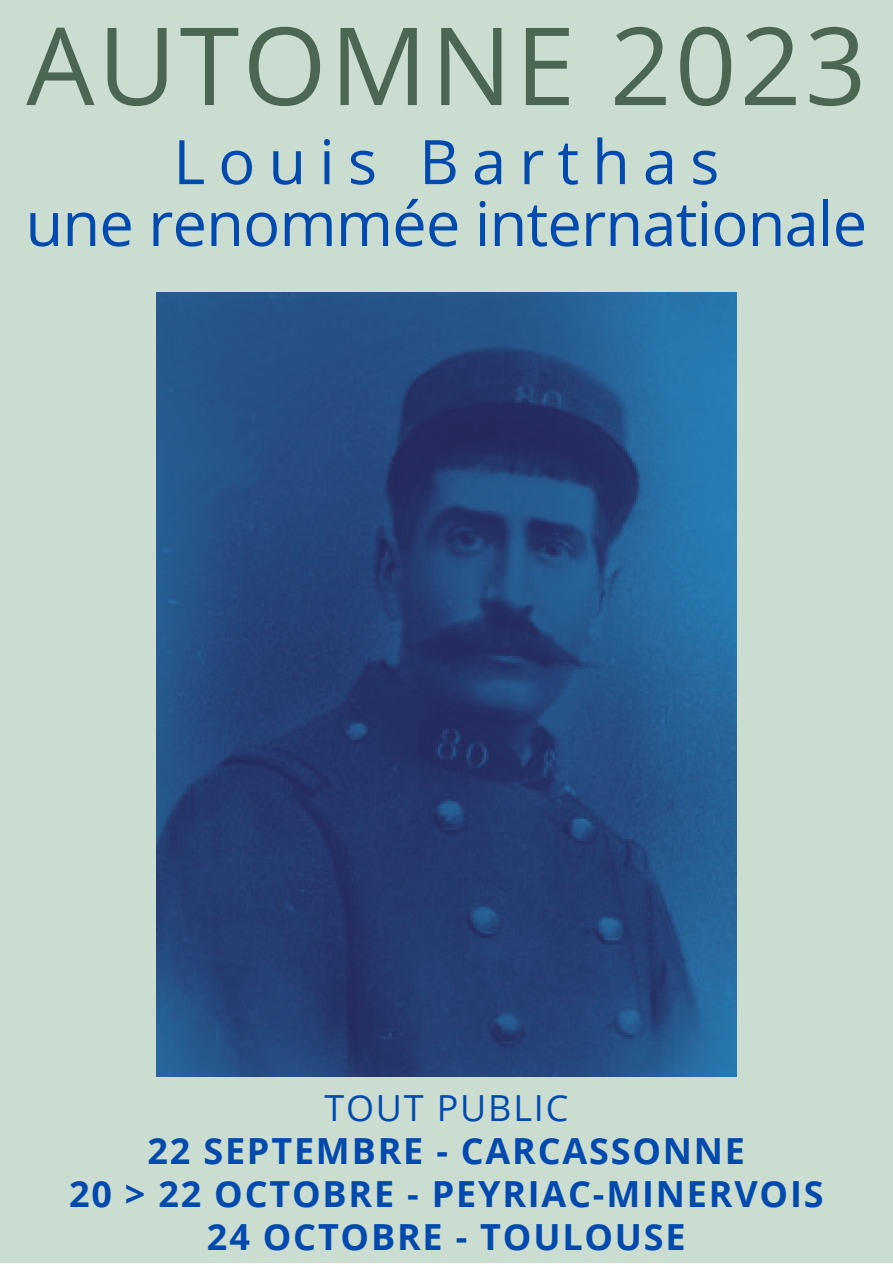
<style>
.page{position:relative;width:893px;height:1264px;background:#fff}
.page>*{position:absolute;margin:0;border:0;box-sizing:border-box;transform-origin:0 0}
.t1{font:107.85px "Open Sans";letter-spacing:.03em;color:#4c6654}
.t2{font:61.5px "Open Sans";letter-spacing:-.01em;color:#004aad}
.t3{font:61.5px "Open Sans";letter-spacing:.21em;color:#004aad}
.t4{font:700 36px "Open Sans";letter-spacing:.05em;color:#004aad}
.t5{font:36px "Open Sans";letter-spacing:.05em;color:#004aad}
</style>
<div class="page">
<div style="left:0;top:0;width:892px;height:1262px;background:#cbddd1"></div>
<img style="left:156px;top:293px;width:580px;height:783px">
<p class="t1" style="left:26px;top:-10px;width:841px">AUTOMNE 2023</p>
<p class="t3" style="left:173px;top:118px;width:547px">Louis Barthas</p>
<p class="t2" style="left:25px;top:180px;width:843px">une renommée internationale</p>
<p class="t5" style="left:324px;top:1082px;width:245px">TOUT PUBLIC</p>
<p class="t4" style="left:147px;top:1125px;width:599px">22 SEPTEMBRE - CARCASSONNE</p>
<p class="t4" style="left:69px;top:1168px;width:755px">20 &gt; 22 OCTOBRE - PEYRIAC-MINERVOIS</p>
<p class="t4" style="left:207px;top:1211px;width:480px">24 OCTOBRE - TOULOUSE</p>
</div>
